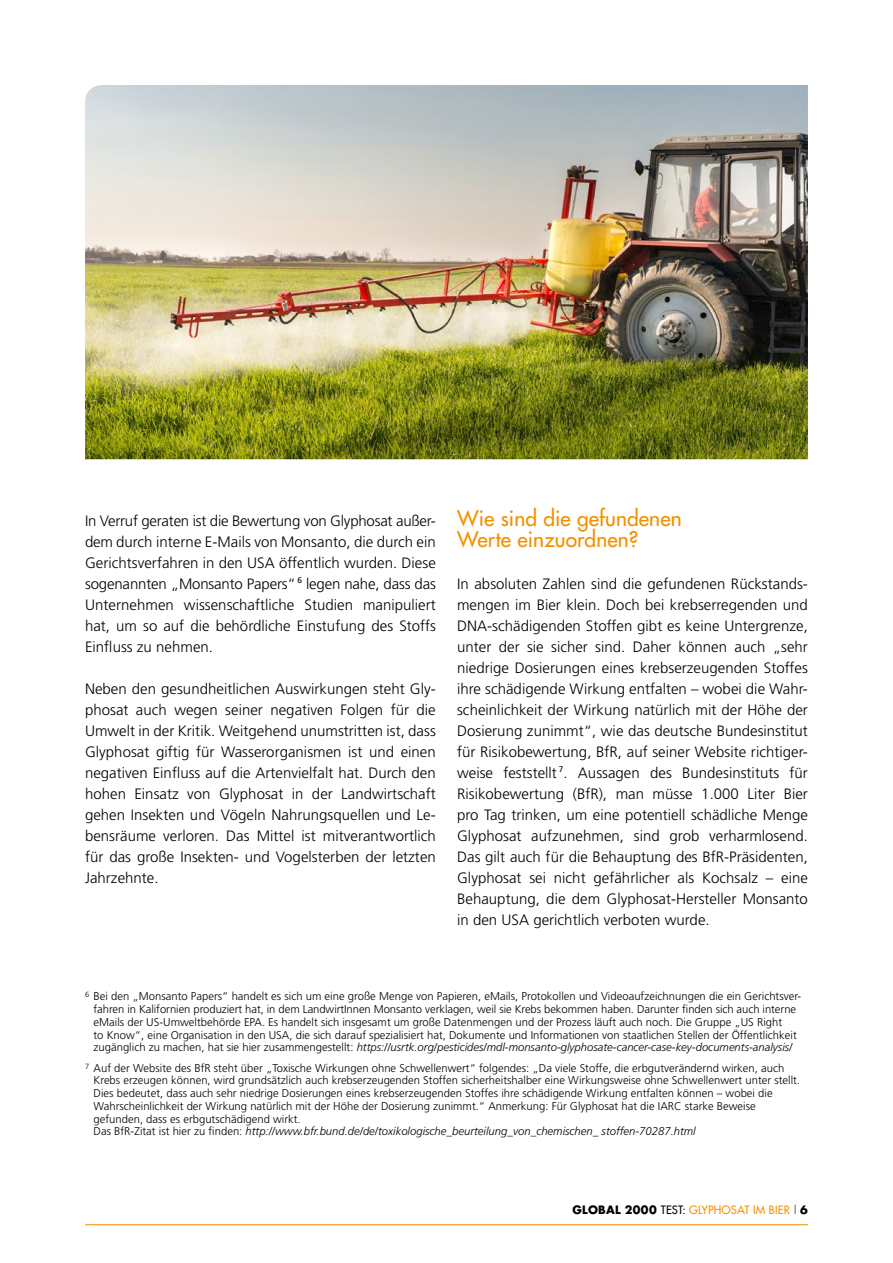
<style>
.page{position:relative;width:893px;height:1263px;background:#fff}
.page>*{position:absolute;margin:0;border:0;box-sizing:border-box;transform-origin:0 0}
.t1{font:21px/21px "Futura";letter-spacing:.005em;color:#f39100}
.t2{font:300 15px/21px "Frutiger";color:#000;text-align:justify}
.t3{font:300 11.25px/12.8px "Frutiger";color:#000}
.t4{font:11.25px "Futura";letter-spacing:.01em;color:#f39100}
.s1{font-style:italic}
.s2{font-weight:700;color:#000}
.s3{color:#000}
.s4{font-weight:300;color:#000}
</style>
<div class="page">
<hr style="left:85px;top:1224px;width:723px;height:1px;background:#f39100">
<img style="left:85px;top:85px;width:723px;height:374px">
<p class="t2" style="left:85px;top:510px;width:352px">In Verruf geraten ist die Bewertung von Glyphosat außer&shy;dem durch interne E-Mails von Monsanto, die durch ein Gerichtsverfahren in den USA öffentlich wurden. Diese sogenannten „Monsanto Papers“ <sup>6</sup> legen nahe, dass das Unternehmen wissenschaftliche Studien manipuliert hat, um so auf die behördliche Einstufung des Stoffs Einfluss zu nehmen.</p>
<p class="t2" style="left:85px;top:678px;width:352px">Neben den gesundheitlichen Auswirkungen steht Gly&shy;phosat auch wegen seiner negativen Folgen für die Umwelt in der Kritik. Weitgehend unumstritten ist, dass Glyphosat giftig für Wasserorganismen ist und einen negativen Einfluss auf die Artenvielfalt hat. Durch den hohen Einsatz von Glyphosat in der Landwirtschaft gehen Insekten und Vögeln Nahrungsquellen und Le&shy;bensräume verloren. Das Mittel ist mitverantwortlich für das große Insekten- und Vogelsterben der letzten Jahrzehnte.</p>
<h1 class="t1" style="left:457px;top:508px;width:226px">Wie sind die gefundenen<br>Werte einzuordnen?</h1>
<p class="t2" style="left:457px;top:573px;width:352px">In absoluten Zahlen sind die gefundenen Rückstands&shy;mengen im Bier klein. Doch bei krebserregenden und DNA-schädigenden Stoffen gibt es keine Untergrenze, unter der sie sicher sind. Daher können auch „sehr niedrige Dosierungen eines krebserzeugenden Stoffes ihre schädigende Wirkung entfalten – wobei die Wahr&shy;scheinlichkeit der Wirkung natürlich mit der Höhe der Dosierung zunimmt“, wie das deutsche Bundesinstitut für Risikobewertung, BfR, auf seiner Website richtiger&shy;weise feststellt <sup>7</sup>. Aussagen des Bundesinstituts für Risikobewertung (BfR), man müsse 1.000 Liter Bier pro Tag trinken, um eine potentiell schädliche Menge Glyphosat aufzunehmen, sind grob verharmlosend.<br>Das gilt auch für die Behauptung des BfR-Präsidenten, Glyphosat sei nicht gefährlicher als Kochsalz – eine Behauptung, die dem Glyphosat-Hersteller Monsanto in den USA gerichtlich verboten wurde.</p>
<p class="t3" style="left:94px;top:990px;width:709px;text-indent:-9px"><sup>6</sup> Bei den „Monsanto Papers“ handelt es sich um eine große Menge von Papieren, eMails, Protokollen und Videoaufzeichnungen die ein Gerichtsver&shy;fahren in Kalifornien produziert hat, in dem LandwirtInnen Monsanto verklagen, weil sie Krebs bekommen haben. Darunter finden sich auch interne eMails der US-Umweltbehörde EPA. Es handelt sich insgesamt um große Datenmengen und der Prozess läuft auch noch. Die Gruppe „US Right<br>to Know“, eine Organisation in den USA, die sich darauf spezialisiert hat, Dokumente und Informationen von staatlichen Stellen der Öffentlichkeit zugänglich zu machen, hat sie hier zusammengestellt: <span class="s1">https://usrtk.org/pesticides/mdl-monsanto-glyphosate-cancer-case-key-documents-analysis/</span></p>
<p class="t3" style="left:94px;top:1061px;width:708px;text-indent:-9px"><sup>7</sup> Auf der Website des BfR steht über „Toxische Wirkungen ohne Schwellenwert“ folgendes: „Da viele Stoffe, die erbgutverändernd wirken, auch Krebs erzeugen können, wird grundsätzlich auch krebserzeugenden Stoffen sicherheitshalber eine Wirkungsweise ohne Schwellenwert unter stellt.<br>Dies bedeutet, dass auch sehr niedrige Dosierungen eines krebserzeugenden Stoffes ihre schädigende Wirkung entfalten können – wobei die Wahrscheinlichkeit der Wirkung natürlich mit der Höhe der Dosierung zunimmt.“ Anmerkung: Für Glyphosat hat die IARC starke Beweise gefunden, dass es erbgutschädigend wirkt.<br>Das BfR-Zitat ist hier zu finden: <span class="s1">http://www.bfr.bund.de/de/toxikologische_beurteilung_von_chemischen_ stoffen-70287.html</span></p>
<p class="t4" style="left:572px;top:1203px;width:237px"><span class="s2">GLOBAL 2000</span> <span class="s3">TEST:</span> GLYPHOSAT IM BIER <span class="s4">|</span> <span class="s2">6</span></p>
</div>
